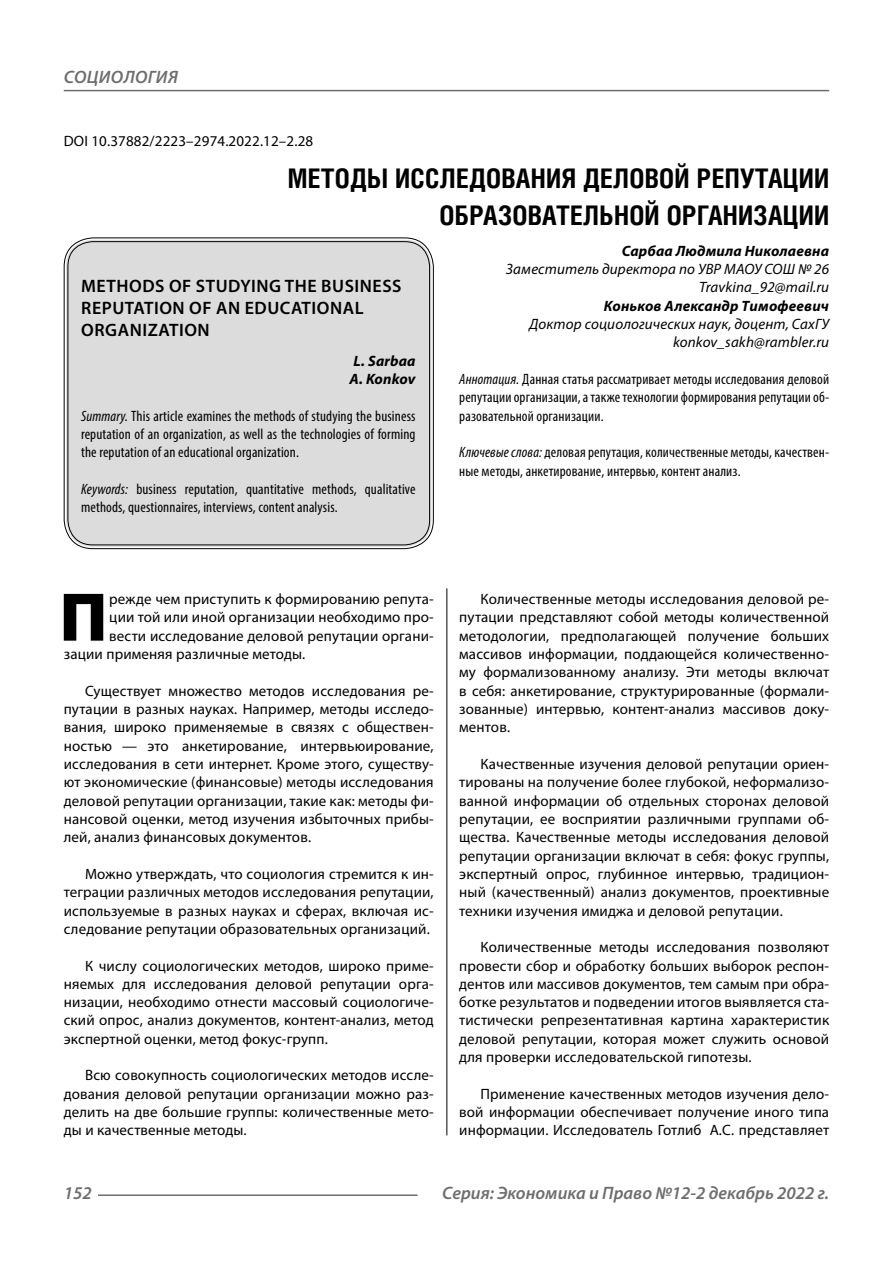
<style>
.page{position:relative;width:893px;height:1263px;background:#fff}
.page>*{position:absolute;margin:0;border:0;box-sizing:border-box;transform-origin:0 0}
.Bukvica{font:900 69.3px "Myriad Pro";color:#000}
.Header{font:700 27px/37.5px "Helios Cond C";letter-spacing:.01em;color:#000;text-align:right}
.Header-eng{font:600 18px/21.6px "Myriad Pro";letter-spacing:.03em;color:#000}
.t1{font:italic 600 18px "Myriad Pro";color:#6e6e6e}
.Normal{font:15px/18.3px "Myriad Pro";letter-spacing:.01em;color:#000;text-align:justify}
.Annotation-eng{font:condensed 15px/18.3px "Myriad Pro";letter-spacing:.01em;color:#000;text-align:justify}
.Annotation-rus{font:condensed 15px/18.3px "Myriad Pro";letter-spacing:.01em;color:#000;text-align:justify}
.Bukvica-2{font:15px "Myriad Pro";letter-spacing:.01em;color:#000}
.Author-doc{font:italic 15px "Myriad Pro";letter-spacing:.01em;color:#000}
.Author{font:italic 700 15px "Myriad Pro";letter-spacing:.01em;color:#000}
.Author-email{font:italic 15px "Myriad Pro";letter-spacing:.01em;color:#000}
.DOI{font:15px "Myriad Pro";letter-spacing:.01em;color:#000}
.Author-eng{font:italic 700 15px "Myriad Pro";letter-spacing:.01em;color:#000}
.s1{font-style:italic}
</style>
<div class="page">
<hr style="left:446px;top:586px;width:1px;height:549px;background:#000">
<div style="left:66px;top:240px;width:365px;height:307px;background:#dcdcdc;border-radius:27px"></div>
<div style="left:64px;top:237px;width:370px;height:312px;border:1px solid #000;border-radius:29px"></div>
<div style="left:68px;top:241px;width:362px;height:304px;border:1px solid #000;border-radius:25px"></div>
<hr style="left:98px;top:1194px;width:320px;height:2px;background:#6e6e6e">
<hr style="left:64px;top:90px;width:765px;height:1px;background:#6e6e6e">
<p class="t1" style="left:64px;top:66px;width:115px">Социология</p>
<p class="DOI" style="left:64px;top:132px;width:251px">DOI 10.37882/2223–2974.2022.12–2.28</p>
<p class="Header" style="left:288px;top:159px;width:543px">МЕТОДЫ ИССЛЕДОВАНИЯ ДЕЛОВОЙ РЕПУТАЦИИ<br>ОБРАЗОВАТЕЛЬНОЙ ОРГАНИЗАЦИИ</p>
<p class="Author" style="left:622px;top:241px;width:209px">Сарбаа Людмила Николаевна</p>
<p class="Author-doc" style="left:506px;top:260px;width:325px">Заместитель директора по УВР МАОУ СОШ № 26</p>
<p class="Author-email" style="left:699px;top:278px;width:132px">Travkina_92@mail.ru</p>
<p class="Author" style="left:604px;top:296px;width:227px">Коньков Александр Тимофеевич</p>
<p class="Author-doc" style="left:529px;top:315px;width:301px">Доктор социологических наук, доцент, СахГУ</p>
<p class="Author-email" style="left:673px;top:333px;width:158px">konkov_sakh@rambler.ru</p>
<p class="Annotation-rus" style="left:459px;top:370px;width:371px"><span class="s1">Аннотация.</span> Данная статья рассматривает методы исследования деловой репутации организации, а также технологии формирования репутации об&shy;разовательной организации.</p>
<p class="Annotation-rus" style="left:459px;top:443px;width:371px"><span class="s1">Ключевые слова:</span> деловая репутация, количественные методы, качествен&shy;ные методы, анкетирование, интервью, контент анализ.</p>
<p class="Header-eng" style="left:81px;top:275px;width:322px">METHODS OF STUDYING THE BUSINESS<br>REPUTATION OF AN EDUCATIONAL<br>ORGANIZATION</p>
<p class="Author-eng" style="left:354px;top:351px;width:63px">L. Sarbaa</p>
<p class="Author-eng" style="left:350px;top:369px;width:67px">A. Konkov</p>
<p class="Annotation-eng" style="left:81px;top:406px;width:336px"><span class="s1">Summary.</span> This article examines the methods of studying the business reputation of an organization, as well as the technologies of forming the reputation of an educational organization.</p>
<p class="Annotation-eng" style="left:81px;top:480px;width:336px"><span class="s1">Keywords:</span> business reputation, quantitative methods, qualitative methods, questionnaires, interviews, content analysis.</p>
<p class="Bukvica" style="left:59px;top:571px;width:50px">П</p>
<p class="Bukvica-2" style="left:109px;top:590px;width:326px">режде чем приступить к формированию репута-</p>
<p class="Bukvica-2" style="left:109px;top:608px;width:326px">ции той или иной организации необходимо про-</p>
<p class="Bukvica-2" style="left:109px;top:626px;width:326px">вести исследование деловой репутации органи-</p>
<p class="Bukvica-2" style="left:64px;top:645px;width:242px">зации применяя различные методы.</p>
<p class="Normal" style="left:64px;top:681px;width:371px;text-indent:21px">Существует множество методов исследования ре&shy;путации в разных науках. Например, методы исследо&shy;вания, широко применяемые в связях с обществен&shy;ностью — это анкетирование, интервьюирование, исследования в сети интернет. Кроме этого, существу&shy;ют экономические (финансовые) методы исследования деловой репутации организации, такие как: методы фи&shy;нансовой оценки, метод изучения избыточных прибы&shy;лей, анализ финансовых документов.</p>
<p class="Normal" style="left:64px;top:864px;width:371px;text-indent:21px">Можно утверждать, что социология стремится к ин&shy;теграции различных методов исследования репутации, используемые в разных науках и сферах, включая ис&shy;следование репутации образовательных организаций.</p>
<p class="Normal" style="left:64px;top:956px;width:371px;text-indent:21px">К числу социологических методов, широко приме&shy;няемых для исследования деловой репутации орга&shy;низации, необходимо отнести массовый социологиче&shy;ский опрос, анализ документов, контент-анализ, метод экспертной оценки, метод фокус-групп.</p>
<p class="Normal" style="left:64px;top:1066px;width:371px;text-indent:21px">Всю совокупность социологических методов иссле&shy;дования деловой репутации организации можно раз&shy;делить на две большие группы: количественные мето&shy;ды и качественные методы.</p>
<p class="Normal" style="left:459px;top:590px;width:371px;text-indent:21px">Количественные методы исследования деловой ре&shy;путации представляют собой методы количественной методологии, предполагающей получение больших массивов информации, поддающейся количественно&shy;му формализованному анализу. Эти методы включат в себя: анкетирование, структурированные (формали&shy;зованные) интервью, контент-анализ массивов доку&shy;ментов.</p>
<p class="Normal" style="left:459px;top:754px;width:371px;text-indent:21px">Качественные изучения деловой репутации ориен&shy;тированы на получение более глубокой, неформализо&shy;ванной информации об отдельных сторонах деловой репутации, ее восприятии различными группами об&shy;щества. Качественные методы исследования деловой репутации организации включат в себя: фокус группы, экспертный опрос, глубинное интервью, традицион&shy;ный (качественный) анализ документов, проективные техники изучения имиджа и деловой репутации.</p>
<p class="Normal" style="left:459px;top:938px;width:371px;text-indent:21px">Количественные методы исследования позволяют провести сбор и обработку больших выборок респон&shy;дентов или массивов документов, тем самым при обра&shy;ботке результатов и подведении итогов выявляется ста&shy;тистически репрезентативная картина характеристик деловой репутации, которая может служить основой для проверки исследовательской гипотезы.</p>
<p class="Normal" style="left:459px;top:1084px;width:371px;text-indent:21px">Применение качественных методов изучения дело&shy;вой информации обеспечивает получение иного типа информации. Исследователь Готлиб А.С. представляет</p>
<p class="t1" style="left:64px;top:1182px;width:30px">152</p>
<p class="t1" style="left:442px;top:1182px;width:388px">Серия: Экономика и Право №12-2 декабрь 2022 г.</p>
</div>
